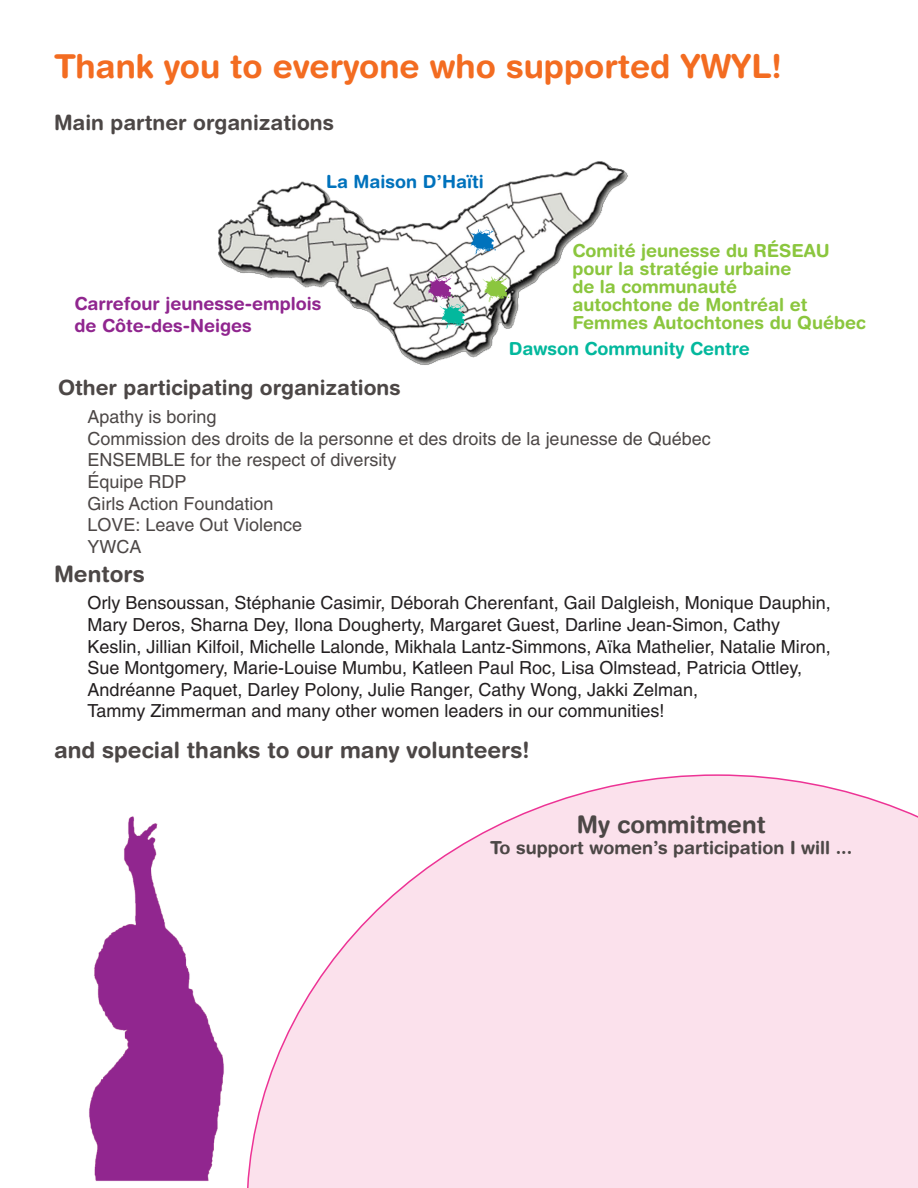
<style>
.page{position:relative;width:918px;height:1188px;background:#fff}
.page>*{position:absolute;margin:0;border:0;box-sizing:border-box;transform-origin:0 0}
.t1{font:700 33px "Helvetica Rounded LT Std";color:#f36c21}
.t2{font:700 24px "Helvetica Rounded LT";color:#4c4746}
.t3{font:700 22.5px "Helvetica Rounded LT Std";color:#4c4746}
.t4{font:700 21px "Helvetica Rounded LT Std";color:#4c4746}
.t5{font:18px/21.6px "Helvetica";color:#231f20}
.t6{font:18px "Helvetica";color:#4c4746}
.t7{font:700 18px/18px "Helvetica Rounded LT Std";color:#8bc63e}
.t8{font:700 18px/21.6px "Helvetica Rounded LT Std";color:#90268f}
.t9{font:700 18px "Helvetica Rounded LT";color:#4c4746}
.t10{font:700 18px "Helvetica Rounded LT Std";color:#03b89d}
.t11{font:700 18px "Helvetica Rounded LT Std";color:#0072bc}
</style>
<div class="page">
<img style="left:218px;top:161px;width:410px;height:204px">
<svg style="left:482px;top:275px;width:27px;height:27px"></svg>
<svg style="left:469px;top:228px;width:27px;height:27px"></svg>
<svg style="left:426px;top:275px;width:41px;height:54px"></svg>
<svg style="left:248px;top:774px;width:670px;height:414px"></svg>
<img style="left:89px;top:816px;width:159px;height:372px">
<p class="t1" style="left:54px;top:46px;width:730px">Thank you to everyone who supported YWYL!</p>
<p class="t4" style="left:54px;top:110px;width:282px">Main partner organizations</p>
<p class="t11" style="left:326px;top:170px;width:159px">La Maison D’Haïti</p>
<p class="t8" style="left:75px;top:293px;width:249px">Carrefour jeunesse-emplois de Côte-des-Neiges</p>
<p class="t4" style="left:58px;top:375px;width:344px">Other participating organizations</p>
<p class="t7" style="left:572px;top:241px;width:259px">Comité jeunesse du RÉSEAU pour la stratégie urbaine<br>de la communauté autochtone de Montréal et</p>
<p class="t7" style="left:572px;top:313px;width:295px">Femmes Autochtones du Québec</p>
<p class="t10" style="left:509px;top:337px;width:243px">Dawson Community Centre</p>
<p class="t6" style="left:87px;top:406px;width:131px">Apathy is boring</p>
<p class="t6" style="left:87px;top:428px;width:625px">Commission des droits de la personne et des droits de la jeunesse de Québec</p>
<p class="t6" style="left:87px;top:450px;width:311px">ENSEMBLE for the respect of diversity</p>
<p class="t6" style="left:87px;top:471px;width:101px">Équipe RDP</p>
<p class="t6" style="left:87px;top:493px;width:188px">Girls Action Foundation</p>
<p class="t6" style="left:87px;top:514px;width:216px">LOVE: Leave Out Violence</p>
<p class="t6" style="left:87px;top:536px;width:55px">YWCA</p>
<p class="t3" style="left:54px;top:560px;width:92px">Mentors</p>
<p class="t5" style="left:87px;top:592px;width:745px">Orly Bensoussan, Stéphanie Casimir, Déborah Cherenfant, Gail Dalgleish, Monique Dauphin, Mary Deros, Sharna Dey, Ilona Dougherty, Margaret Guest, Darline Jean-Simon, Cathy Keslin, Jillian Kilfoil, Michelle Lalonde, Mikhala Lantz-Simmons, Aïka Mathelier, Natalie Miron, Sue Montgomery, Marie-Louise Mumbu, Katleen Paul Roc, Lisa Olmstead, Patricia Ottley, Andréanne Paquet, Darley Polony, Julie Ranger, Cathy Wong, Jakki Zelman,<br>Tammy Zimmerman and many other women leaders in our communities!</p>
<p class="t3" style="left:54px;top:736px;width:477px">and special thanks to our many volunteers!</p>
<p class="t2" style="left:577px;top:809px;width:190px">My commitment</p>
<p class="t9" style="left:490px;top:837px;width:364px">To support women’s participation I will ...</p>
</div>
